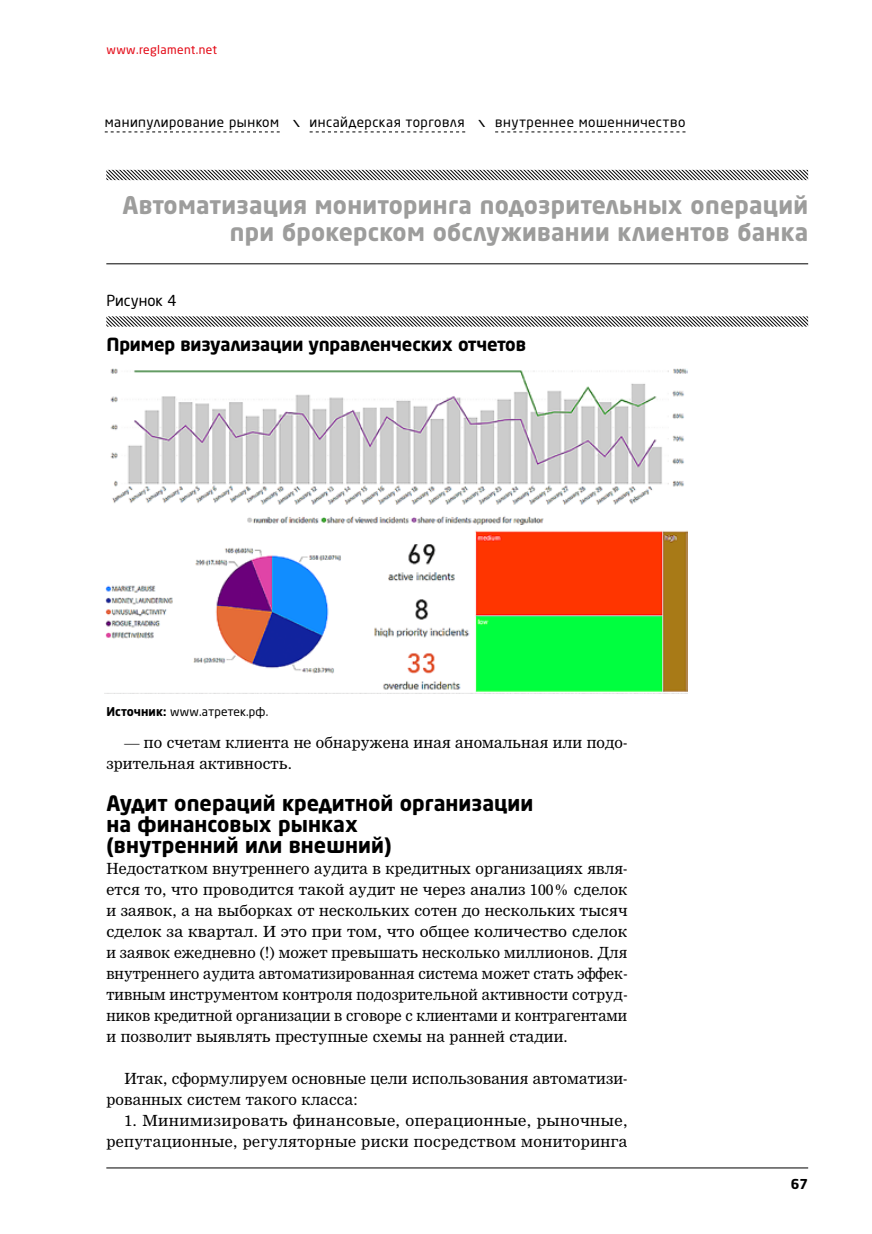
<style>
.page{position:relative;width:872px;height:1234px;background:#fff}
.page>*{position:absolute;margin:0;border:0;box-sizing:border-box;transform-origin:0 0}
.t1{font:700 24px/27px "Neo Sans Pro Cyr";letter-spacing:.015em;color:#9d9d9c;text-align:right}
.t2{font:700 21px/21px "Neo Sans Pro Cyr";letter-spacing:.005em;color:#000}
.t3{font:700 18px "Neo Sans Pro Cyr";letter-spacing:-.005em;color:#000}
.t4{font:15px/21px "Nimrod Cyr";letter-spacing:.01em;color:#000}
.t5{font:15px/21px "Nimrod Cyr";letter-spacing:.01em;color:#000;text-align:right;scale:1.05 1}
.t6{font:15px "Neo Sans Pro Cyr";color:#000}
.t7{font:13.5px "Neo Sans Pro Cyr";letter-spacing:.035em;color:#000}
.t8{font:700 13.5px "Neo Sans Pro Cyr";color:#000}
.t9{font:12px "Neo Sans Pro Cyr";letter-spacing:.01em;color:#000}
.t10{font:12px "Neo Sans Pro Cyr";letter-spacing:.03em;color:#e30613}
.s1{font-size:9.6px}
.s2{font-weight:700}
</style>
<div class="page">
<hr style="left:106px;top:1167px;width:702px;height:1px;background:#000">
<hr style="left:106px;top:263px;width:702px;height:1px;background:#000">
<svg style="left:106px;top:170px;width:702px;height:10px"></svg>
<svg style="left:105px;top:131px;width:175px;height:1px"></svg>
<svg style="left:310px;top:131px;width:155px;height:1px"></svg>
<svg style="left:495px;top:131px;width:190px;height:1px"></svg>
<svg style="left:106px;top:316px;width:702px;height:10px"></svg>
<img style="left:105px;top:368px;width:582px;height:324px">
<p class="t10" style="left:107px;top:42px;width:112px">www.reglament.net</p>
<p class="t7" style="left:105px;top:114px;width:582px">манипулирование рынком <span class="s1">\</span> инсайдерская торговля <span class="s1">\</span> внутреннее мошенничество</p>
<h1 class="t1" style="left:122px;top:191px;width:687px">Автоматизация мониторинга подозрительных операций при брокерском обслуживании клиентов банка</h1>
<p class="t6" style="left:106px;top:291px;width:72px">Рисунок 4</p>
<p class="t3" style="left:106px;top:333px;width:421px">Пример визуализации управленческих отчетов</p>
<p class="t9" style="left:106px;top:704px;width:163px"><span class="s2">Источник:</span> www.атретек.рф.</p>
<p class="t4" style="left:106px;top:731px;width:522px;text-indent:18px">— по счетам клиента не обнаружена иная аномальная или подо&shy;зрительная активность.</p>
<h2 class="t2" style="left:106px;top:791px;width:428px">Аудит операций кредитной организации на финансовых рынках<br>(внутренний или внешний)</h2>
<p class="t4" style="left:106px;top:857px;width:523px;text-align:justify">Недостатком внутреннего аудита в кредитных организациях явля&shy;ется то, что проводится такой аудит не через анализ 100% сделок и заявок, а на выборках от нескольких сотен до нескольких тысяч сделок за квартал. И это при том, что общее количество сделок и заявок ежедневно (!) может превышать несколько миллионов. Для внутреннего аудита автоматизированная система может стать эффек&shy;тивным инструментом контроля подозрительной активности сотруд&shy;ников кредитной организации в сговоре с клиентами и контрагентами и позволит выявлять преступные схемы на ранней стадии.</p>
<p class="t4" style="left:106px;top:1067px;width:522px;text-indent:18px">Итак, сформулируем основные цели использования автоматизи&shy;рованных систем такого класса:</p>
<p class="t5" style="left:106px;top:1109px;width:498px">1. Минимизировать финансовые, операционные, рыночные, репутационные, регуляторные риски посредством мониторинга</p>
<p class="t8" style="left:790px;top:1174px;width:19px">67</p>
</div>
